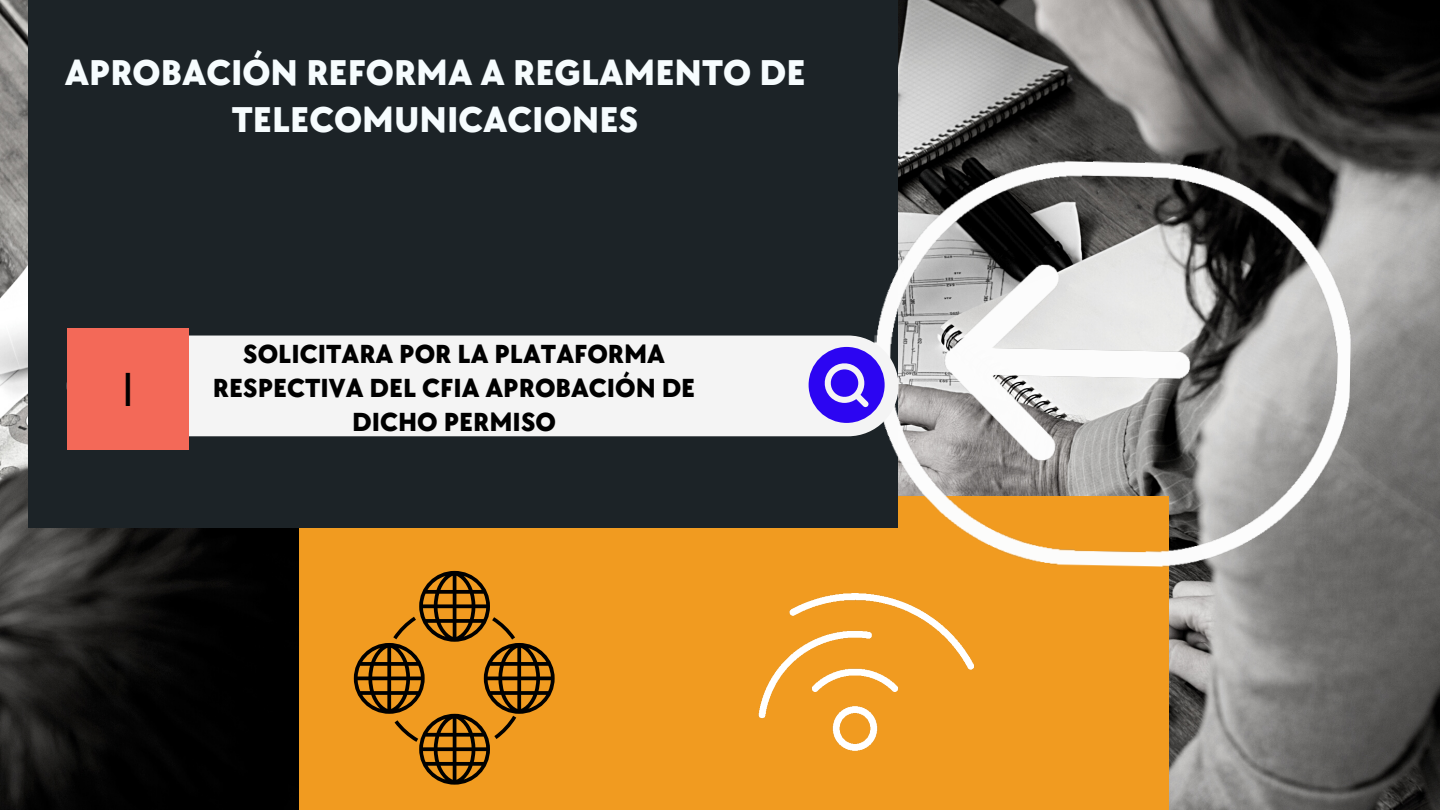
<style>
.page{position:relative;width:1440px;height:810px;background:#fff}
.page>*{position:absolute;margin:0;border:0;box-sizing:border-box;transform-origin:0 0}
.t1{font:48px "Aileron";color:#000}
.t2{font:800 37px/46.5px "TT Chocolates";color:#f6fcfe;text-align:center}
.t3{font:800 27px/33.8px "TT Chocolates";color:#000;text-align:center}
</style>
<div class="page">
<img style="left:0;top:0;width:1440px;height:810px">
<div style="left:299px;top:496px;width:870px;height:314px;background:#f19b20"></div>
<div style="left:28px;top:0;width:870px;height:527px;background:#1c2327"></div>
<img style="left:870px;top:157px;width:484px;height:414px">
<div style="left:67px;top:336px;width:832px;height:100px;background:#f4f4f4;border-radius:50px"></div>
<div style="left:809px;top:347px;width:76px;height:76px;background:#2c05f2;border-radius:50%"></div>
<svg style="left:824px;top:363px;width:45px;height:44px"></svg>
<div style="left:67px;top:328px;width:121px;height:122px;background:#f36958"></div>
<svg style="left:354px;top:571px;width:201px;height:214px"></svg>
<img style="left:758px;top:594px;width:216px;height:157px">
<h2 class="t2" style="left:65px;top:51px;width:742px">APROBACIÓN REFORMA A REGLAMENTO DE<br>TELECOMUNICACIONES</h2>
<h1 class="t1" style="left:121px;top:360px;width:14px">I</h1>
<p class="t3" style="left:213px;top:338px;width:484px">SOLICITARA POR LA PLATAFORMA<br>RESPECTIVA DEL CFIA APROBACIÓN DE<br>DICHO PERMISO</p>
</div>
